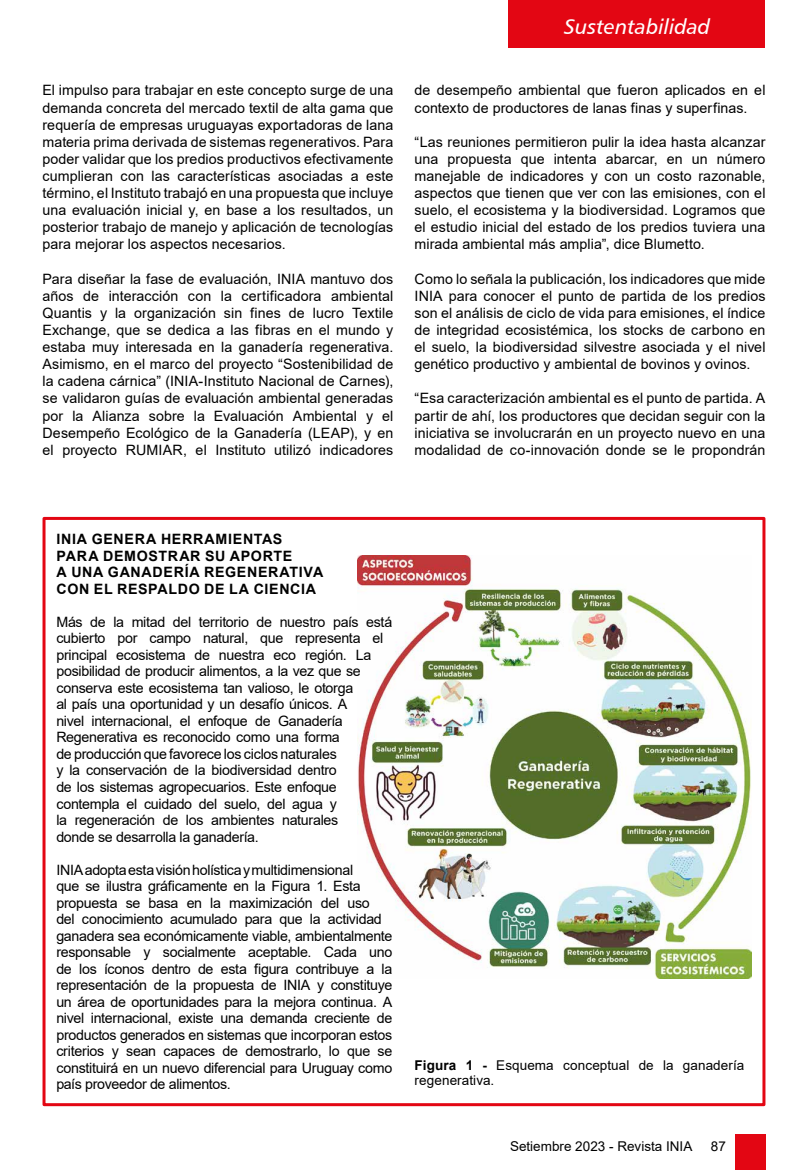
<style>
.page{position:relative;width:808px;height:1170px;background:#fff}
.page>*{position:absolute;margin:0;border:0;box-sizing:border-box;transform-origin:0 0}
.t1{font:21px "Humanist 777 BT Italic B";color:#fff}
.t2{font:14.25px/17.1px "Arial";letter-spacing:-.02em;color:#000;text-align:justify}
.t3{font:700 14.25px/16.5px "Arial";letter-spacing:.045em;color:#000}
.t4{font:14.25px/17.1px "Arial";letter-spacing:.005em;color:#000}
.t5{font:13.5px/15px "Arial";letter-spacing:.005em;color:#000}
.s1{font-weight:700}
</style>
<div class="page">
<div style="left:508px;top:0;width:257px;height:47px;background:#e30613"></div>
<div style="left:734px;top:1134px;width:31px;height:35px;background:#e30613"></div>
<img style="left:358px;top:555px;width:394px;height:423px">
<div style="left:43px;top:517px;width:722px;height:589px;border:3px solid #e30613"></div>
<p class="t2" style="left:43px;top:82px;width:352px">El impulso para trabajar en este concepto surge de una demanda concreta del mercado textil de alta gama que requería de empresas uruguayas exportadoras de lana materia prima derivada de sistemas regenerativos. Para poder validar que los predios productivos efectivamente cumplieran con las características asociadas a este término, el Instituto trabajó en una propuesta que incluye una evaluación inicial y, en base a los resultados, un posterior trabajo de manejo y aplicación de tecnologías para mejorar los aspectos necesarios.</p>
<p class="t2" style="left:43px;top:270px;width:352px">Para diseñar la fase de evaluación, INIA mantuvo dos años de interacción con la certificadora ambiental Quantis y la organización sin fines de lucro Textile Exchange, que se dedica a las fibras en el mundo y estaba muy interesada en la ganadería regenerativa.<br>Asimismo, en el marco del proyecto “Sostenibilidad de la cadena cárnica” (INIA-Instituto Nacional de Carnes), se validaron guías de evaluación ambiental generadas por la Alianza sobre la Evaluación Ambiental y el Desempeño Ecológico de la Ganadería (LEAP), y en el proyecto RUMIAR, el Instituto utilizó indicadores</p>
<h1 class="t1" style="left:564px;top:13px;width:147px">Sustentabilidad</h1>
<p class="t4" style="left:415px;top:82px;width:352px">de desempeño ambiental que fueron aplicados en el contexto de productores de lanas finas y superfinas.</p>
<p class="t2" style="left:415px;top:133px;width:352px">“Las reuniones permitieron pulir la idea hasta alcanzar una propuesta que intenta abarcar, en un número manejable de indicadores y con un costo razonable, aspectos que tienen que ver con las emisiones, con el suelo, el ecosistema y la biodiversidad. Logramos que el estudio inicial del estado de los predios tuviera una mirada ambiental más amplia”, dice Blumetto.</p>
<p class="t2" style="left:415px;top:270px;width:352px">Como lo señala la publicación, los indicadores que mide INIA para conocer el punto de partida de los predios son el análisis de ciclo de vida para emisiones, el índice de integridad ecosistémica, los stocks de carbono en el suelo, la biodiversidad silvestre asociada y el nivel genético productivo y ambiental de bovinos y ovinos.</p>
<p class="t2" style="left:415px;top:390px;width:352px">“Esa caracterización ambiental es el punto de partida. A partir de ahí, los productores que decidan seguir con la iniciativa se involucrarán en un proyecto nuevo en una modalidad de co-innovación donde se le propondrán</p>
<p class="t3" style="left:57px;top:531px;width:268px">INIA GENERA HERRAMIENTAS<br>PARA DEMOSTRAR SU APORTE<br>A UNA GANADERÍA REGENERATIVA<br>CON EL RESPALDO DE LA CIENCIA</p>
<p class="t2" style="left:56px;top:613px;width:337px;line-height:16.5px;text-align:left">Más de la mitad del territorio de nuestro país está cubierto por campo natural, que representa el principal ecosistema de nuestra eco región. La posibilidad de producir alimentos, a la vez que se conserva este ecosistema tan valioso, le otorga<br>al país una oportunidad y un desafío únicos. A<br>nivel internacional, el enfoque de Ganadería Regenerativa es reconocido como una forma<br>de producción que favorece los ciclos naturales<br>y la conservación de la biodiversidad dentro<br>de los sistemas agropecuarios. Este enfoque contempla el cuidado del suelo, del agua y<br>la regeneración de los ambientes naturales<br>donde se desarrolla la ganadería.</p>
<p class="t2" style="left:56px;top:861px;width:338px;line-height:16.5px;text-align:left">INIA adopta esta visión holística y multidimensional<br>que se ilustra gráficamente en la Figura 1. Esta propuesta se basa en la maximización del uso<br>del conocimiento acumulado para que la actividad ganadera sea económicamente viable, ambientalmente responsable y socialmente aceptable. Cada uno de los íconos dentro de esta figura contribuye a la representación de la propuesta de INIA y constituye un área de oportunidades para la mejora continua. A nivel internacional, existe una demanda creciente de productos generados en sistemas que incorporan estos criterios y sean capaces de demostrarlo, lo que se constituirá en un nuevo diferencial para Uruguay como país proveedor de alimentos.</p>
<p class="t5" style="left:415px;top:1057px;width:331px"><span class="s1">Figura 1 -</span> Esquema conceptual de la ganadería regenerativa.</p>
<p class="t5" style="left:510px;top:1138px;width:184px">Setiembre 2023 - Revista INIA</p>
<p class="t5" style="left:711px;top:1138px;width:17px">87</p>
</div>
